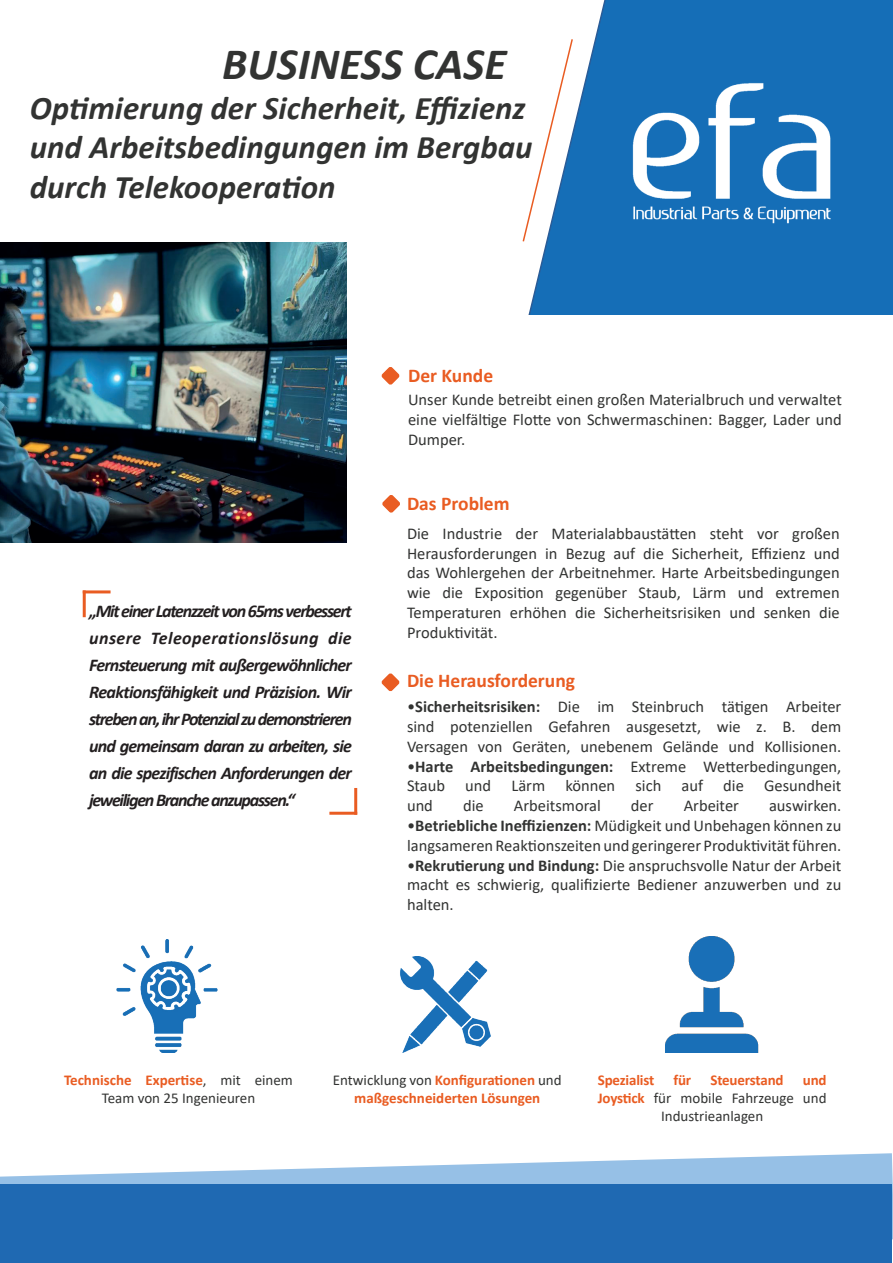
<style>
.page{position:relative;width:893px;height:1263px;background:#fff}
.page>*{position:absolute;margin:0;border:0;box-sizing:border-box;transform-origin:0 0}
.t1{font:italic 700 45px "Calibri";color:#323332}
.t2{font:italic 700 33px/39.6px "Calibri";color:#323332}
.t3{font:700 19.5px "Calibri";color:#e95c22}
.t4{font:italic 700 18px/27px "Calibri";letter-spacing:-.07em;color:#231f20;text-align:justify}
.t5{font:16.5px/19.8px "Calibri";color:#323332;text-align:justify}
.t6{font:15px/18px "Calibri";color:#323332;text-align:center}
.t7{font:700 15px/18px "Calibri";letter-spacing:-.01em;color:#e95c22;text-align:center}
.s1{font-weight:700}
.s2{font-weight:700;color:#e95c22}
.s3{font-weight:400;color:#323332}
</style>
<div class="page">
<svg style="left:0;top:1153px;width:893px;height:87px;fill:#96c0e6"></svg>
<div style="left:0;top:1184px;width:892px;height:79px;background:#1f69b2"></div>
<hr style="left:83px;top:590px;width:28px;height:3px;background:#e95c22">
<hr style="left:83px;top:590px;width:3px;height:27px;background:#e95c22">
<hr style="left:329px;top:812px;width:28px;height:3px;background:#e95c22">
<hr style="left:354px;top:788px;width:3px;height:27px;background:#e95c22">
<svg style="left:381px;top:367px;width:19px;height:18px"></svg>
<svg style="left:381px;top:673px;width:19px;height:19px"></svg>
<div style="left:528px;top:0;width:365px;height:315px;background:#156eb7"></div>
<img style="left:627px;top:82px;width:211px;height:142px">
<svg style="left:522px;top:38px;width:52px;height:205px"></svg>
<svg style="left:382px;top:495px;width:18px;height:18px"></svg>
<img style="left:116px;top:940px;width:102px;height:112px">
<img style="left:400px;top:956px;width:91px;height:96px">
<img style="left:0;top:243px;width:347px;height:299px">
<img style="left:665px;top:937px;width:94px;height:115px">
<h1 class="t1" style="left:222px;top:32px;width:286px">BUSINESS CASE</h1>
<h2 class="t2" style="left:30px;top:87px;width:504px">Optimierung der Sicherheit, Effizienz und Arbeitsbedingungen im Bergbau durch Telekooperation</h2>
<p class="t3" style="left:408px;top:362px;width:87px">Der Kunde</p>
<p class="t4" style="left:89px;top:597px;width:264px">„Mit einer Latenzzeit von 65ms verbessert unsere Teleoperationslösung die Fernsteuerung mit außergewöhnlicher Reaktionsfähigkeit und Präzision. Wir streben an, ihr Potenzial zu demonstrieren und gemeinsam daran zu arbeiten, sie an die spezifischen Anforderungen der jeweiligen Branche anzupassen.“</p>
<p class="t5" style="left:408px;top:389px;width:435px">Unser Kunde betreibt einen großen Materialbruch und verwaltet eine vielfältige Flotte von Schwermaschinen: Bagger, Lader und Dumper.</p>
<p class="t3" style="left:407px;top:489px;width:104px">Das Problem</p>
<p class="t5" style="left:407px;top:523px;width:434px">Die Industrie der Materialabbaustätten steht vor großen Herausforderungen in Bezug auf die Sicherheit, Effizienz und das Wohlergehen der Arbeitnehmer. Harte Arbeitsbedingungen wie die Exposition gegenüber Staub, Lärm und extremen Temperaturen erhöhen die Sicherheitsrisiken und senken die Produktivität.</p>
<p class="t3" style="left:407px;top:667px;width:170px">Die Herausforderung</p>
<p class="t5" style="left:407px;top:696px;width:436px">•<span class="s1">Sicherheitsrisiken:</span> Die im Steinbruch tätigen Arbeiter sind potenziellen Gefahren ausgesetzt, wie z. B. dem Versagen von Geräten, unebenem Gelände und Kollisionen.</p>
<p class="t5" style="left:407px;top:756px;width:436px">•<span class="s1">Harte Arbeitsbedingungen:</span> Extreme Wetterbedingungen, Staub und Lärm können sich auf die Gesundheit und</p>
<p class="t5" style="left:463px;top:795px;width:22px">die</p>
<p class="t5" style="left:514px;top:795px;width:88px">Arbeitsmoral</p>
<p class="t5" style="left:631px;top:795px;width:24px">der</p>
<p class="t5" style="left:684px;top:795px;width:57px">Arbeiter</p>
<p class="t5" style="left:769px;top:795px;width:74px">auswirken.</p>
<p class="t5" style="left:407px;top:815px;width:436px">•<span class="s1">Betriebliche Ineffizienzen:</span> Müdigkeit und Unbehagen können zu langsameren Reaktionszeiten und geringerer Produktivität führen.</p>
<p class="t5" style="left:407px;top:855px;width:436px">•<span class="s1">Rekrutierung und Bindung:</span> Die anspruchsvolle Natur der Arbeit macht es schwierig, qualifizierte Bediener anzuwerben und zu halten.</p>
<p class="t6" style="left:64px;top:1070px;width:230px"><span class="s2">Technische Expertise</span>, mit einem<br>Team von 25 Ingenieuren</p>
<p class="t7" style="left:333px;top:1070px;width:230px"><span class="s3">Entwicklung von</span> Konfigurationen <span class="s3">und </span>maßgeschneiderten Lösungen</p>
<p class="t7" style="left:598px;top:1070px;width:58px">Spezialist</p>
<p class="t7" style="left:673px;top:1070px;width:19px">für</p>
<p class="t7" style="left:710px;top:1070px;width:75px">Steuerstand</p>
<p class="t7" style="left:803px;top:1070px;width:25px">und</p>
<p class="t6" style="left:598px;top:1088px;width:230px"><span class="s2">Joystick</span> für mobile Fahrzeuge und</p>
<p class="t6" style="left:661px;top:1106px;width:104px">Industrieanlagen</p>
</div>
